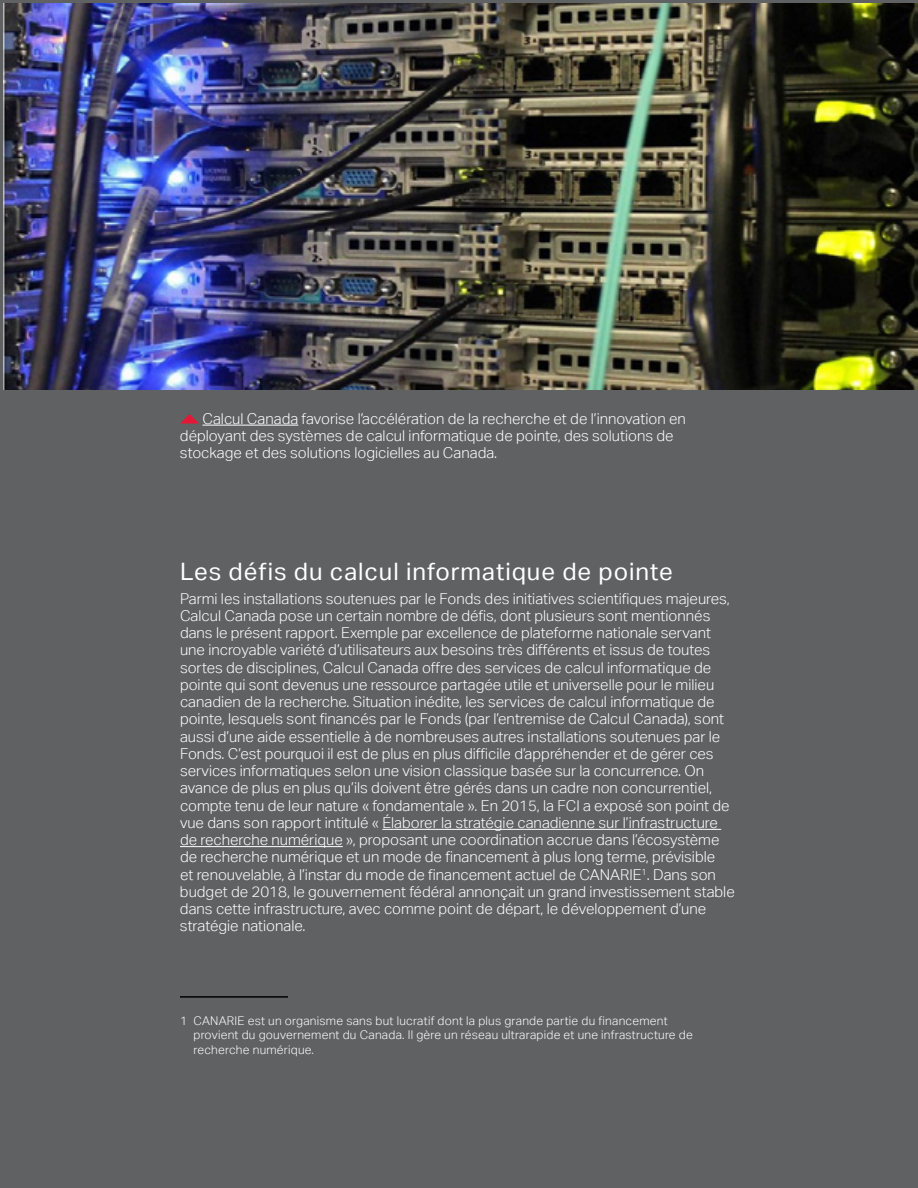
<style>
.page{position:relative;width:918px;height:1188px;background:#606163}
.page>*{position:absolute;margin:0;border:0;box-sizing:border-box;transform-origin:0 0}
.t1{font:24px "Aktiv Grotesk";letter-spacing:.04em;color:#fff}
.t2{font:300 15px/17.2px "Aktiv Grotesk";color:#fff}
.t3{font:300 12px/14.4px "Aktiv Grotesk";letter-spacing:.02em;color:#fff}
</style>
<div class="page">
<hr style="left:180px;top:996px;width:108px;height:2px;background:#000">
<hr style="left:382px;top:829px;width:339px;height:1px;background:#fff">
<hr style="left:180px;top:846px;width:163px;height:1px;background:#fff">
<img style="left:3px;top:3px;width:915px;height:387px">
<hr style="left:202px;top:425px;width:96px;height:1px;background:#fff">
<svg style="left:180px;top:414px;width:19px;height:10px"></svg>
<p class="t2" style="left:180px;top:410px;width:507px;text-indent:22px">Calcul Canada favorise l’accélération de la recherche et de l’innovation en déployant des systèmes de calcul informatique de pointe, des solutions de stockage et des solutions logicielles au Canada.</p>
<h1 class="t1" style="left:180px;top:557px;width:494px">Les défis du calcul informatique de pointe</h1>
<p class="t2" style="left:180px;top:590px;width:556px">Parmi les installations soutenues par le Fonds des initiatives scientifiques majeures, Calcul Canada pose un certain nombre de défis, dont plusieurs sont mentionnés dans le présent rapport. Exemple par excellence de plateforme nationale servant une incroyable variété d’utilisateurs aux besoins très différents et issus de toutes sortes de disciplines, Calcul Canada offre des services de calcul informatique de pointe qui sont devenus une ressource partagée utile et universelle pour le milieu canadien de la recherche. Situation inédite, les services de calcul informatique de pointe, lesquels sont financés par le Fonds (par l’entremise de Calcul Canada), sont aussi d’une aide essentielle à de nombreuses autres installations soutenues par le Fonds. C’est pourquoi il est de plus en plus difficile d’appréhender et de gérer ces services informatiques selon une vision classique basée sur la concurrence. On avance de plus en plus qu’ils doivent être gérés dans un cadre non concurrentiel, compte tenu de leur nature « fondamentale ». En 2015, la FCI a exposé son point de vue dans son rapport intitulé « Élaborer la stratégie canadienne sur l’infrastructure de recherche numérique », proposant une coordination accrue dans l’écosystème de recherche numérique et un mode de financement à plus long terme, prévisible<br>et renouvelable, à l’instar du mode de financement actuel de CANARIE <sup>1</sup>. Dans son budget de 2018, le gouvernement fédéral annonçait un grand investissement stable dans cette infrastructure, avec comme point de départ, le développement d’une stratégie nationale.</p>
<p class="t3" style="left:194px;top:1013px;width:501px;text-indent:-14px">1 CANARIE est un organisme sans but lucratif dont la plus grande partie du financement provient du gouvernement du Canada. Il gère un réseau ultrarapide et une infrastructure de recherche numérique.</p>
</div>
